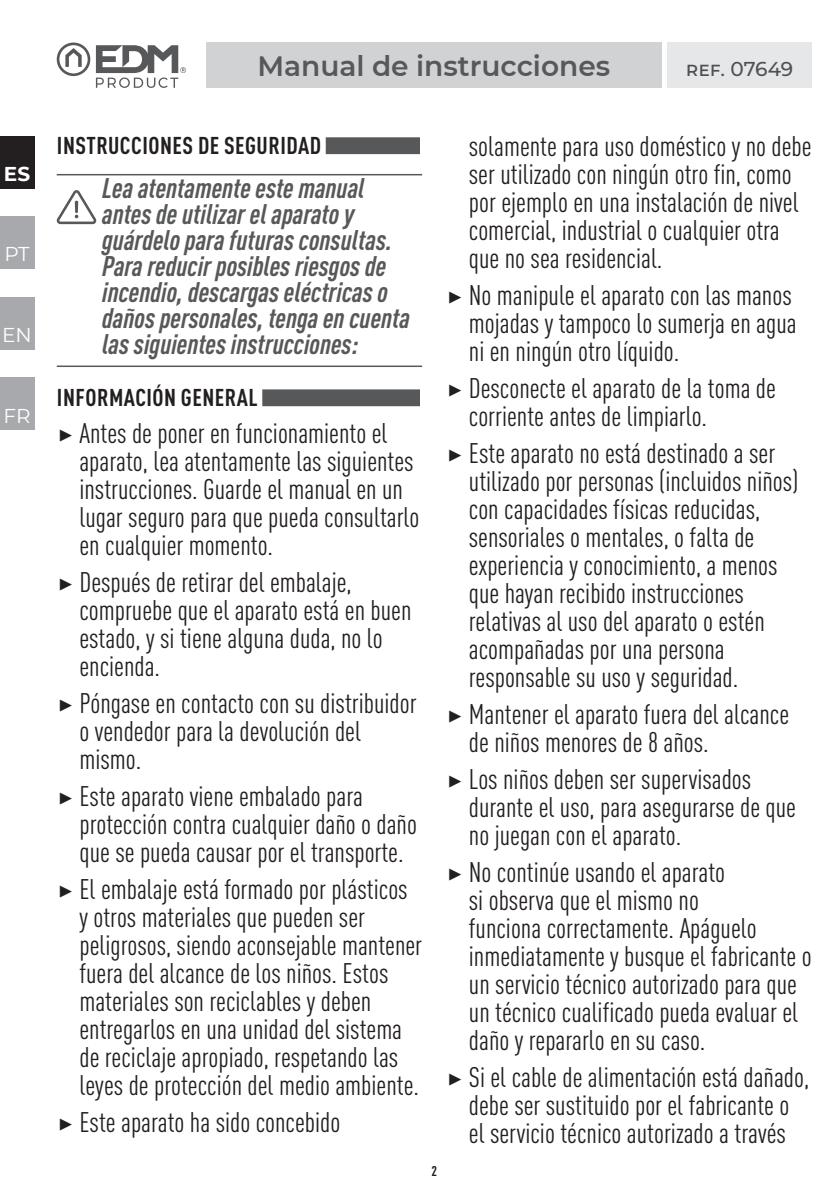
<style>
.page{position:relative;width:840px;height:1191px;background:#fff}
.page>*{position:absolute;margin:0;border:0;box-sizing:border-box;transform-origin:0 0}
.t1{font:condensed 28px/28px "DIN Pro";color:#231f20}
.t2{font:italic 700 condensed 28px/26px "DIN Pro";color:#57585a}
.t3{font:600 28px "Montserrat";color:#57585a}
.t4{font:700 condensed 24px "DIN Pro";letter-spacing:.02em;color:#231f20}
.t5{font:500 20px "Montserrat";letter-spacing:-.005em;color:#505052}
.t6{font:20px "Montserrat";color:#fff}
.t7{font:700 20px "Montserrat";color:#fff}
.t8{font:700 condensed 14px "DIN Pro";color:#231f20}
.s1{font-family:"Montserrat";font-stretch:normal}
</style>
<div class="page">
<div style="left:206px;top:43px;width:455px;height:45px;background:#d1d2d4"></div>
<div style="left:667px;top:43px;width:144px;height:45px;background:#e6e7e9"></div>
<div style="left:0;top:136px;width:34px;height:52px;background:#231f20"></div>
<div style="left:0;top:216px;width:34px;height:52px;background:#a8a9ad"></div>
<div style="left:0;top:297px;width:34px;height:52px;background:#a8a9ad"></div>
<div style="left:0;top:377px;width:34px;height:53px;background:#a8a9ad"></div>
<svg style="left:57px;top:43px;width:129px;height:45px"></svg>
<hr style="left:57px;top:174px;width:365px;height:1px;background:#57585a">
<hr style="left:57px;top:365px;width:365px;height:2px;background:#57585a">
<div style="left:325px;top:137px;width:95px;height:17px;background:#57585a"></div>
<svg style="left:57px;top:190px;width:40px;height:34px"></svg>
<div style="left:262px;top:389px;width:158px;height:17px;background:#57585a"></div>
<p class="t7" style="left:4px;top:160px;width:28px">ES</p>
<p class="t6" style="left:4px;top:240px;width:27px">PT</p>
<p class="t6" style="left:2px;top:321px;width:31px">EN</p>
<p class="t6" style="left:3px;top:402px;width:29px">FR</p>
<p class="t3" style="left:257px;top:46px;width:354px">Manual de instrucciones</p>
<p class="t5" style="left:685px;top:55px;width:109px">ref. 07649</p>
<p class="t4" style="left:57px;top:127px;width:265px">INSTRUCCIONES DE SEGURIDAD</p>
<p class="t2" style="left:102px;top:173px;width:309px">Lea atentamente este manual antes de utilizar el aparato y guárdelo para futuras consultas.<br>Para reducir posibles riesgos de incendio, descargas eléctricas o daños personales, tenga en cuenta las siguientes instrucciones:</p>
<p class="t4" style="left:57px;top:379px;width:202px">INFORMACIÓN GENERAL</p>
<p class="t1" style="left:79px;top:417px;width:341px;text-indent:-23px"><span class="s1">▶</span> Antes de poner en funcionamiento el aparato, lea atentamente las siguientes instrucciones. Guarde el manual en un lugar seguro para que pueda consultarlo en cualquier momento.</p>
<p class="t1" style="left:79px;top:566px;width:333px;text-indent:-23px"><span class="s1">▶</span> Después de retirar del embalaje, compruebe que el aparato está en buen estado, y si tiene alguna duda, no lo encienda.</p>
<p class="t1" style="left:79px;top:687px;width:338px;text-indent:-23px"><span class="s1">▶</span> Póngase en contacto con su distribuidor o vendedor para la devolución del mismo.</p>
<p class="t1" style="left:79px;top:780px;width:339px;text-indent:-23px"><span class="s1">▶</span> Este aparato viene embalado para protección contra cualquier daño o daño que se pueda causar por el transporte.</p>
<p class="t1" style="left:79px;top:873px;width:344px;text-indent:-23px"><span class="s1">▶</span> El embalaje está formado por plásticos y otros materiales que pueden ser peligrosos, siendo aconsejable mantener fuera del alcance de los niños. Estos materiales son reciclables y deben entregarlos en una unidad del sistema de reciclaje apropiado, respetando las leyes de protección del medio ambiente.</p>
<p class="t1" style="left:57px;top:1106px;width:285px"><span class="s1">▶</span> Este aparato ha sido concebido</p>
<p class="t8" style="left:431px;top:1160px;width:7px">2</p>
<p class="t1" style="left:468px;top:130px;width:344px">solamente para uso doméstico y no debe ser utilizado con ningún otro fin, como por ejemplo en una instalación de nivel comercial, industrial o cualquier otra que no sea residencial.</p>
<p class="t1" style="left:468px;top:279px;width:329px;text-indent:-23px"><span class="s1">▶</span> No manipule el aparato con las manos mojadas y tampoco lo sumerja en agua ni en ningún otro líquido.</p>
<p class="t1" style="left:468px;top:372px;width:308px;text-indent:-23px"><span class="s1">▶</span> Desconecte el aparato de la toma de corriente antes de limpiarlo.</p>
<p class="t1" style="left:468px;top:437px;width:331px;text-indent:-23px"><span class="s1">▶</span> Este aparato no está destinado a ser utilizado por personas (incluidos niños) con capacidades físicas reducidas, sensoriales o mentales, o falta de experiencia y conocimiento, a menos que hayan recibido instrucciones relativas al uso del aparato o estén acompañadas por una persona responsable su uso y seguridad.</p>
<p class="t1" style="left:468px;top:698px;width:322px;text-indent:-23px"><span class="s1">▶</span> Mantener el aparato fuera del alcance de niños menores de 8 años.</p>
<p class="t1" style="left:468px;top:763px;width:328px;text-indent:-23px"><span class="s1">▶</span> Los niños deben ser supervisados durante el uso, para asegurarse de que no juegan con el aparato.</p>
<p class="t1" style="left:468px;top:856px;width:344px;text-indent:-23px"><span class="s1">▶</span> No continúe usando el aparato<br>si observa que el mismo no<br>funciona correctamente. Apáguelo inmediatamente y busque el fabricante o un servicio técnico autorizado para que un técnico cualificado pueda evaluar el daño y repararlo en su caso.</p>
<p class="t1" style="left:446px;top:1061px;width:364px;text-align:center"><span class="s1">▶</span> Si el cable de alimentación está dañado, debe ser sustituido por el fabricante o<br>el servicio técnico autorizado a través</p>
</div>
